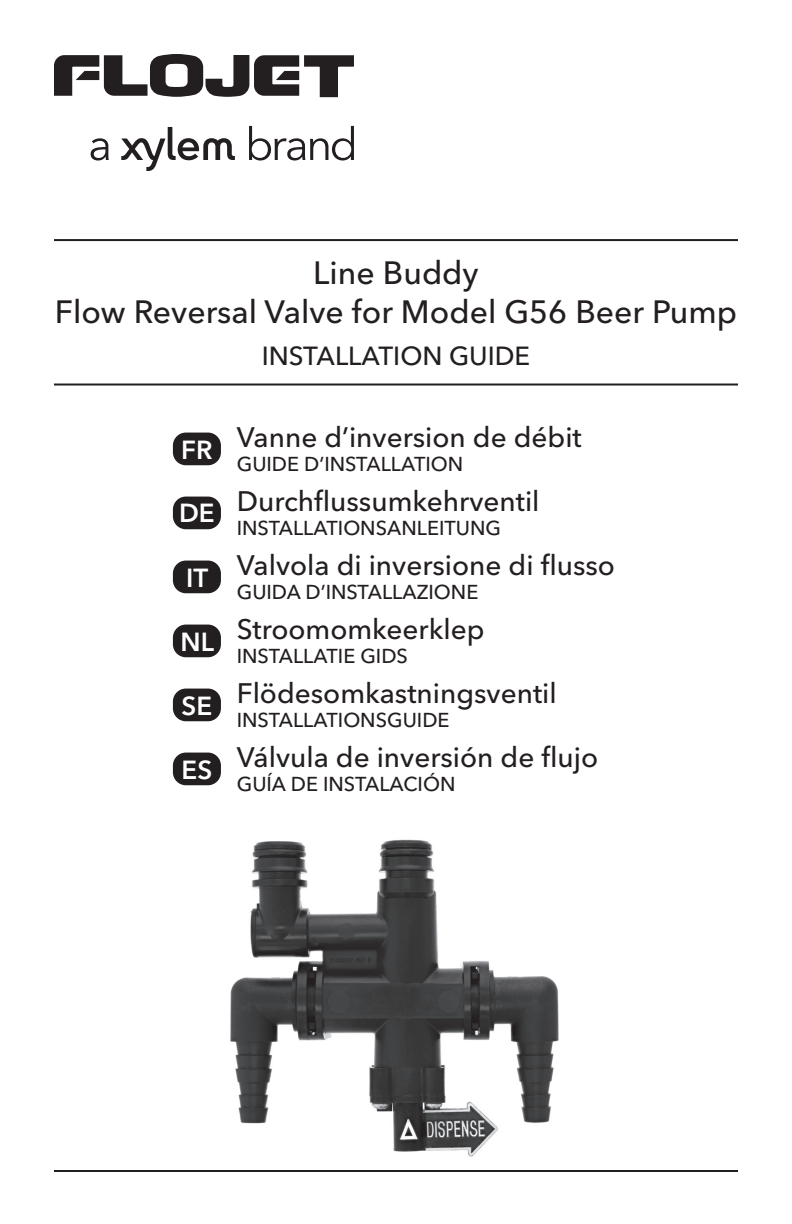
<style>
.page{position:relative;width:792px;height:1224px;background:#fff}
.page>*{position:absolute;margin:0;border:0;box-sizing:border-box;transform-origin:0 0}
.t1{font:500 32px/38.4px "Avenir Next LT Pro";color:#231f20;text-align:center}
.t2{font:500 28px "Avenir Next LT Pro";color:#231f20}
.t3{font:500 26px "Avenir Next LT Pro";color:#231f20}
.t4{font:600 26px "Avenir Next LT Pro";color:#fff}
.t5{font:500 20px "Avenir Next LT Pro";color:#231f20}
</style>
<div class="page">
<svg style="left:54px;top:54px;width:300px;height:43px"></svg>
<svg style="left:91px;top:138px;width:18px;height:23px"></svg>
<svg style="left:249px;top:126px;width:105px;height:35px"></svg>
<svg style="left:121px;top:127px;width:114px;height:44px"></svg>
<hr style="left:54px;top:239px;width:684px;height:2px;background:#231f20">
<hr style="left:54px;top:384px;width:684px;height:2px;background:#231f20">
<hr style="left:54px;top:1170px;width:684px;height:2px;background:#231f20">
<div style="left:174px;top:433px;width:46px;height:32px;background:#231f20;border-radius:12px"></div>
<div style="left:173px;top:433px;width:48px;height:32px;border:1px solid #231f20;border-radius:12px"></div>
<div style="left:174px;top:497px;width:46px;height:32px;background:#231f20;border-radius:12px"></div>
<div style="left:173px;top:497px;width:48px;height:32px;border:1px solid #231f20;border-radius:12px"></div>
<div style="left:174px;top:561px;width:46px;height:32px;background:#231f20;border-radius:12px"></div>
<div style="left:173px;top:561px;width:48px;height:32px;border:1px solid #231f20;border-radius:12px"></div>
<div style="left:174px;top:625px;width:46px;height:32px;background:#231f20;border-radius:12px"></div>
<div style="left:173px;top:625px;width:48px;height:32px;border:1px solid #231f20;border-radius:12px"></div>
<div style="left:174px;top:689px;width:46px;height:32px;background:#231f20;border-radius:12px"></div>
<div style="left:173px;top:689px;width:48px;height:32px;border:1px solid #231f20;border-radius:12px"></div>
<div style="left:174px;top:753px;width:46px;height:32px;background:#231f20;border-radius:12px"></div>
<div style="left:173px;top:753px;width:48px;height:32px;border:1px solid #231f20;border-radius:12px"></div>
<img style="left:230px;top:839px;width:329px;height:318px">
<p class="t1" style="left:55px;top:254px;width:684px">Line Buddy<br>Flow Reversal Valve for Model G56 Beer Pump</p>
<p class="t3" style="left:262px;top:340px;width:270px">INSTALLATION GUIDE</p>
<p class="t4" style="left:181px;top:434px;width:33px">FR</p>
<p class="t4" style="left:179px;top:497px;width:37px">DE</p>
<p class="t4" style="left:186px;top:562px;width:24px">IT</p>
<p class="t4" style="left:180px;top:626px;width:35px">NL</p>
<p class="t4" style="left:182px;top:690px;width:32px">SE</p>
<p class="t4" style="left:182px;top:754px;width:32px">ES</p>
<p class="t2" style="left:237px;top:420px;width:347px">Vanne d’inversion de débit</p>
<p class="t5" style="left:237px;top:452px;width:228px">GUIDE D’INSTALLATION</p>
<p class="t2" style="left:237px;top:484px;width:304px">Durchflussumkehrventil</p>
<p class="t5" style="left:237px;top:516px;width:266px">INSTALLATIONSANLEITUNG</p>
<p class="t2" style="left:237px;top:548px;width:380px">Valvola di inversione di flusso</p>
<p class="t5" style="left:237px;top:580px;width:243px">GUIDA D’INSTALLAZIONE</p>
<p class="t2" style="left:237px;top:612px;width:249px">Stroomomkeerklep</p>
<p class="t5" style="left:237px;top:644px;width:173px">INSTALLATIE GIDS</p>
<p class="t2" style="left:237px;top:676px;width:322px">Flödesomkastningsventil</p>
<p class="t5" style="left:237px;top:708px;width:214px">INSTALLATIONSGUIDE</p>
<p class="t2" style="left:237px;top:740px;width:363px">Válvula de inversión de flujo</p>
<p class="t5" style="left:237px;top:772px;width:220px">GUÍA DE INSTALACIÓN</p>
</div>
